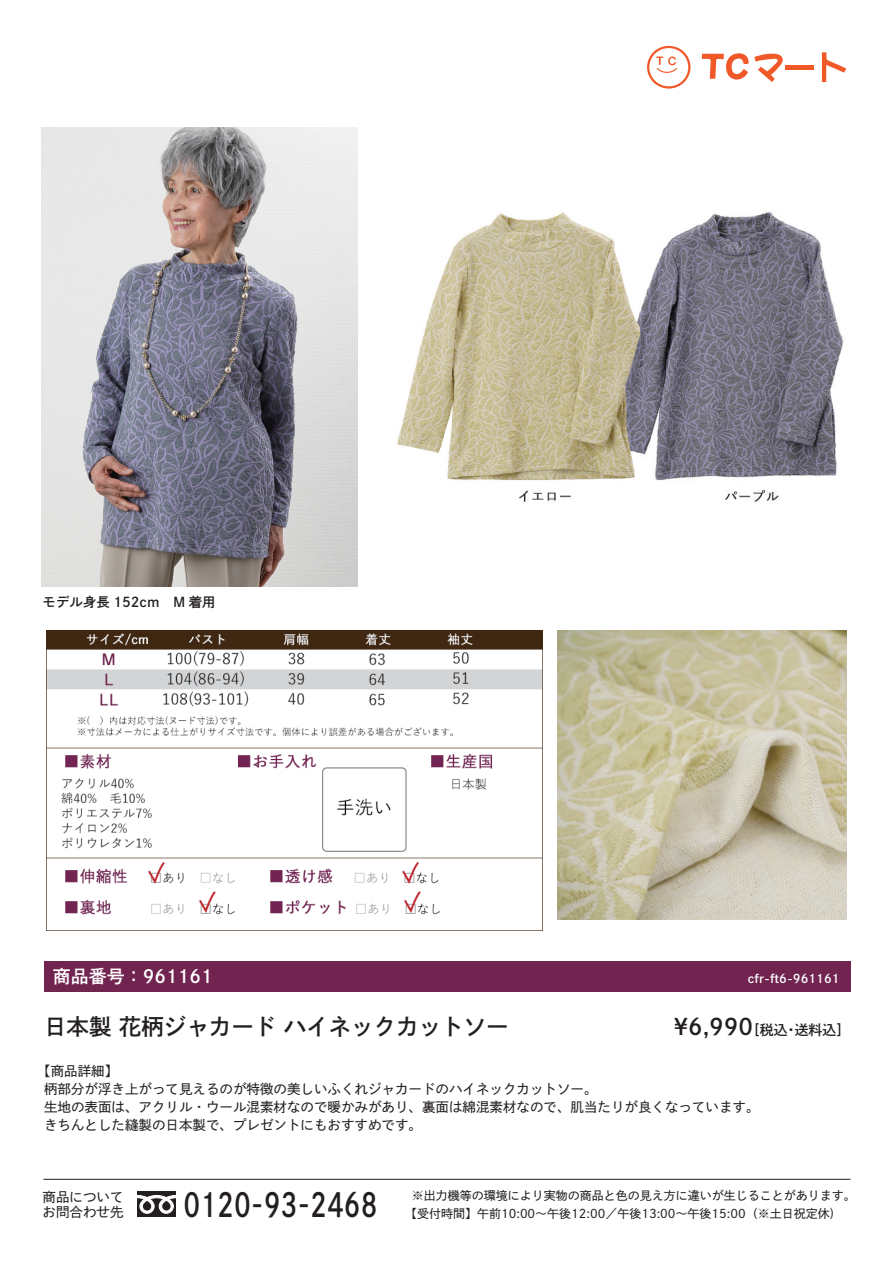
<style>
.page{position:relative;width:893px;height:1263px;background:#fff}
.page>*{position:absolute;margin:0;border:0;box-sizing:border-box;transform-origin:0 0}
.t1{font:32.55px "DNP Shuei Go Kin Std B";color:#231f20;scale:.8 1}
.t2{font:22.5px "DNP Shuei Go Kin Std B";color:#231f20}
.t3{font:18px "DNP Shuei Go Kin Std B";color:#fff}
.t4{font:13.95px "DNP Shuei Go Kin Std B";color:#231f20}
.t5{font:13.5px/18px "DNP Shuei Go Kin Std M";color:#231f20}
.t6{font:13.5px "DNP Shuei Go Kin Std B";color:#231f20}
.t7{font:12px "DNP Shuei Go Kin Std M";color:#231f20}
.t8{font:12px "DNP Shuei Go Kin Std B";color:#fff}
.s1{font-size:22.5px}
</style>
<div class="page">
<img style="left:397px;top:212px;width:447px;height:290px">
<img style="left:557px;top:630px;width:289px;height:289px">
<img style="left:46px;top:630px;width:496px;height:300px">
<img style="left:41px;top:128px;width:317px;height:458px">
<div style="left:44px;top:961px;width:806px;height:31px;background:#712450"></div>
<div style="left:137px;top:1191px;width:39px;height:26px;background:#231f20"></div>
<svg style="left:137px;top:1195px;width:39px;height:19px"></svg>
<hr style="left:43px;top:1179px;width:807px;height:1px;background:#231f20">
<svg style="left:822px;top:52px;width:24px;height:30px"></svg>
<svg style="left:702px;top:53px;width:81px;height:29px"></svg>
<div style="left:785px;top:65px;width:28px;height:5px;background:#f15929"></div>
<svg style="left:647px;top:46px;width:43px;height:43px"></svg>
<div style="left:649px;top:48px;width:39px;height:38px;background:#fff;border-radius:50%"></div>
<svg style="left:656px;top:56px;width:21px;height:17px"></svg>
<p class="t6" style="left:43px;top:592px;width:175px">モデル身長 152cm　M 着用</p>
<h3 class="t3" style="left:53px;top:964px;width:161px">商品番号：961161</h3>
<p class="t8" style="left:748px;top:970px;width:93px">cfr-ft6-961161</p>
<h2 class="t2" style="left:44px;top:1011px;width:466px">日本製 花柄ジャカード ハイネックカットソー</h2>
<p class="t4" style="left:674px;top:1020px;width:178px"><span class="s1">¥6,990</span>［税込・送料込］</p>
<p class="t5" style="left:44px;top:1062px;width:717px;text-indent:-7px">【商品詳細】<br>柄部分が浮き上がって見えるのが特徴の美しいふくれジャカードのハイネックカットソー。<br>生地の表面は、アクリル・ウール混素材なので暖かみがあり、裏面は綿混素材なので、肌当たりが良くなっています。きちんとした縫製の日本製で、プレゼントにもおすすめです。</p>
<p class="t5" style="left:43px;top:1189px;width:82px;line-height:15px">商品についてお問合わせ先</p>
<h1 class="t1" style="left:184px;top:1182px;width:244px">0120-93-2468</h1>
<p class="t7" style="left:412px;top:1188px;width:445px">※出力機等の環境により実物の商品と色の見え方に違いが生じることがあります。</p>
<p class="t7" style="left:411px;top:1205px;width:436px">【受付時間】午前10:00～午後12:00／午後13:00～午後15:00（※土日祝定休)　</p>
</div>
